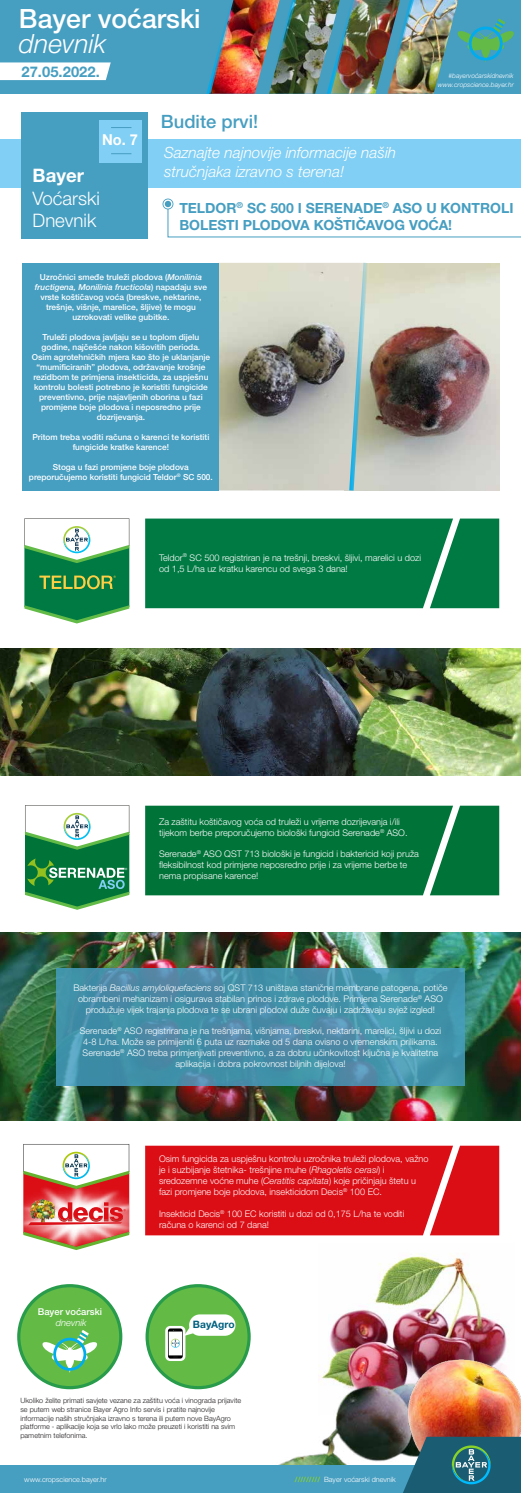
<style>
.page{position:relative;width:521px;height:1493px;background:#fff}
.page>*{position:absolute;margin:0;border:0;box-sizing:border-box;transform-origin:0 0}
.t1{font:500 26.6px "Helvetica Neue LT Pro";color:#fff}
.t2{font:italic 300 26.6px "Helvetica Neue LT Pro";color:#fff}
.t3{font:300 18.64px/22.3px "Helvetica Neue LT Pro";color:#fff}
.t4{font:700 18.64px "Helvetica Neue LT Pro";color:#fff}
.t5{font:500 18.38px "Helvetica Neue LT Pro";color:#469ec1}
.t6{font:italic 300 15.49px/18.6px "Helvetica Neue LT Pro";color:#fff}
.t7{font:700 15.14px "Helvetica Neue LT Pro";color:#fff;scale:.96 1}
.t8{font:700 14.7px "Helvetica Neue LT Pro";letter-spacing:.005em;color:#469ec1}
.t9{font:700 14px/16.8px "Helvetica Neue LTW1 G";color:#469ec1}
.t10{font:700 10.24px "Helvetica Neue LT Pro";color:#00617f}
.t11{font:500 9.36px "Helvetica Neue LT Pro";color:#fff}
.t12{font:italic 300 9.36px "Helvetica Neue LT Pro";color:#fff}
.t13{font:300 9.1px/10.9px "Helvetica Neue LT Pro";color:#fff}
.t14{font:500 8.31px/10px "Helvetica Neue LTW1 G";color:#fff;text-align:center}
.t15{font:300 7.26px/8.7px "Helvetica Neue LT Pro";color:#231f20}
.t16{font:300 7.26px "Helvetica Neue LT Pro";color:#fff}
.t17{font:italic 300 6.65px "Helvetica Neue LT Pro";letter-spacing:.005em;color:#fff}
.s1{font-style:italic}
.s2{font-family:"Helvetica Neue LTW1 G";font-weight:700;font-style:italic;color:#89d329}
</style>
<div class="page">
<img style="left:334px;top:1253px;width:164px;height:71px">
<img style="left:250px;top:1324px;width:257px;height:141px">
<img style="left:403px;top:1355px;width:118px;height:81px">
<img style="left:368px;top:263px;width:131px;height:227px">
<svg style="left:25px;top:805px;width:104px;height:105px"></svg>
<div style="left:0;top:139px;width:521px;height:48px;background:#81cff4"></div>
<img style="left:218px;top:263px;width:131px;height:227px">
<div style="left:0;top:0;width:521px;height:94px;background:#469ec1"></div>
<div style="left:22px;top:263px;width:196px;height:227px;background:#469ec1"></div>
<svg style="left:17px;top:1284px;width:105px;height:105px"></svg>
<div style="left:20px;top:1287px;width:99px;height:99px;background:#63bb46;border-radius:50%"></div>
<svg style="left:145px;top:1284px;width:106px;height:105px"></svg>
<div style="left:149px;top:1287px;width:98px;height:99px;background:#63bb46;border-radius:50%"></div>
<svg style="left:43px;top:1330px;width:54px;height:43px"></svg>
<svg style="left:165px;top:1326px;width:20px;height:35px"></svg>
<svg style="left:168px;top:1328px;width:15px;height:30px"></svg>
<div style="left:169px;top:1331px;width:13px;height:24px;background:#fff"></div>
<div style="left:189px;top:1314px;width:46px;height:21px;background:#fff;border-radius:11px"></div>
<svg style="left:171px;top:1325px;width:22px;height:22px"></svg>
<img style="left:235px;top:0;width:34px;height:94px">
<img style="left:269px;top:0;width:58px;height:94px">
<img style="left:356px;top:0;width:32px;height:94px">
<img style="left:388px;top:0;width:70px;height:94px">
<svg style="left:0;top:62px;width:111px;height:18px;background:#f5fafb"></svg>
<svg style="left:458px;top:18px;width:56px;height:45px"></svg>
<img style="left:206px;top:0;width:29px;height:94px">
<img style="left:327px;top:0;width:29px;height:94px">
<svg style="left:273px;top:0;width:23px;height:70px"></svg>
<img style="left:391px;top:0;width:23px;height:70px">
<div style="left:21px;top:112px;width:127px;height:127px;background:#469ec1"></div>
<div style="left:99px;top:120px;width:42px;height:43px;background:#81cff4"></div>
<svg style="left:111px;top:127px;width:20px;height:1px"></svg>
<svg style="left:111px;top:153px;width:20px;height:1px"></svg>
<svg style="left:162px;top:199px;width:359px;height:39px"></svg>
<div style="left:0;top:1465px;width:521px;height:27px;background:#469ec1"></div>
<svg style="left:403px;top:1436px;width:118px;height:57px;background:#2c6878"></svg>
<div style="left:145px;top:518px;width:354px;height:90px;background:#007a43"></div>
<div style="left:145px;top:806px;width:354px;height:89px;background:#007339"></div>
<div style="left:145px;top:1145px;width:354px;height:90px;background:#db0d15"></div>
<svg style="left:349px;top:263px;width:19px;height:228px;background:#b3c8c2"></svg>
<svg style="left:24px;top:518px;width:105px;height:105px"></svg>
<img style="left:0;top:649px;width:521px;height:126px">
<img style="left:0;top:933px;width:521px;height:187px">
<svg style="left:56px;top:968px;width:409px;height:117px;background:#4690a9"></svg>
<img style="left:23px;top:1144px;width:106px;height:106px">
<h1 class="t1" style="left:19px;top:3px;width:183px">Bayer voćarski</h1>
<h1 class="t2" style="left:19px;top:28px;width:89px">dnevnik</h1>
<h3 class="t8" style="left:21px;top:62px;width:80px">27.05.2022.</h3>
<h3 class="t5" style="left:161px;top:110px;width:99px">Budite prvi!</h3>
<p class="t17" style="left:448px;top:71px;width:66px">#bayervoćarskidnevnik</p>
<p class="t17" style="left:438px;top:80px;width:77px">www.cropscience.bayer.hr</p>
<h3 class="t7" style="left:102px;top:131px;width:39px">No. 7</h3>
<h2 class="t4" style="left:33px;top:164px;width:53px">Bayer</h2>
<h2 class="t3" style="left:33px;top:186px;width:69px">Voćarski<br>Dnevnik</h2>
<h3 class="t6" style="left:164px;top:143px;width:234px">Saznajte najnovije informacije naših stručnjaka izravno s terena!</h3>
<h3 class="t9" style="left:179px;top:199px;width:336px">TELDOR<sup>®</sup> SC 500 I SERENADE<sup>®</sup> ASO U KONTROLI<br>BOLESTI PLODOVA KOŠTIČAVOG VOĆA!</h3>
<p class="t14" style="left:35px;top:272px;width:174px">Uzročnici smeđe truleži plodova (<span class="s1">Monilinia fructigena, Monilinia fructicola</span>) napadaju sve vrste koštičavog voća (breskve, nektarine, trešnje, višnje, marelice, šljive) te mogu uzrokovati velike gubitke.</p>
<p class="t14" style="left:32px;top:332px;width:180px">Truleži plodova javljaju se u toplom dijelu godine, najčešće nakon kišovitih perioda.<br>Osim agrotehničkih mjera kao što je uklanjanje “mumificiranih” plodova, održavanje krošnje rezidbom te primjena insekticida, za uspješnu kontrolu bolesti potrebno je koristiti fungicide preventivno, prije najavljenih oborina u fazi promjene boje plodova i neposredno prije dozrijevanja.</p>
<p class="t14" style="left:33px;top:432px;width:178px">Pritom treba voditi računa o karenci te koristiti fungicide kratke karence!</p>
<p class="t14" style="left:29px;top:461px;width:185px">Stoga u fazi promjene boje plodova preporučujemo koristiti fungicid Teldor<sup>®</sup> SC 500.</p>
<p class="t13" style="left:159px;top:552px;width:264px">Teldor<sup>®</sup> SC 500 registriran je na trešnji, breskvi, šljivi, marelici u dozi od 1,5 L/ha uz kratku karencu od svega 3 dana!</p>
<p class="t13" style="left:159px;top:816px;width:250px">Za zaštitu koštičavog voća od truleži u vrijeme dozrijevanja i/ili tijekom berbe preporučujemo biološki fungicid Serenade<sup>®</sup> ASO.</p>
<p class="t13" style="left:159px;top:848px;width:261px">Serenade<sup>®</sup> ASO QST 713 biološki je fungicid i baktericid koji pruža fleksibilnost kod primjene neposredno prije i za vrijeme berbe te nema propisane karence!</p>
<p class="t13" style="left:73px;top:981px;width:375px;text-align:center">Bakterija <span class="s1">Bacillus amyloliquefaciens</span> soj QST 713 uništava stanične membrane patogena, potiče obrambeni mehanizam i osigurava stabilan prinos i zdrave plodove. Primjena Serenade<sup>®</sup> ASO produžuje vijek trajanja plodova te se ubrani plodovi duže čuvaju i zadržavaju svjež izgled!</p>
<p class="t13" style="left:80px;top:1025px;width:363px;text-align:center">Serenade<sup>®</sup> ASO registrirana je na trešnjama, višnjama, breskvi, nektarini, marelici, šljivi u dozi 4-8 L/ha. Može se primijeniti 6 puta uz razmake od 5 dana ovisno o vremenskim prilikama.<br>Serenade<sup>®</sup> ASO treba primjenjivati preventivno, a za dobru učinkovitost ključna je kvalitetna aplikacija i dobra pokrovnost biljnih dijelova!</p>
<p class="t13" style="left:159px;top:1153px;width:271px">Osim fungicida za uspješnu kontrolu uzročnika truleži plodova, važno je i suzbijanje štetnika- trešnjine muhe (<span class="s1">Rhagoletis cerasi</span>) i sredozemne voćne muhe (<span class="s1">Ceratitis capitata</span>) koje pričinjaju štetu u fazi promjene boje plodova, insekticidom Decis<sup>®</sup> 100 EC.</p>
<p class="t13" style="left:159px;top:1208px;width:247px">Insekticid Decis<sup>®</sup> 100 EC koristiti u dozi od 0,175 L/ha te voditi računa o karenci od 7 dana!</p>
<p class="t11" style="left:38px;top:1305px;width:66px">Bayer voćarski</p>
<p class="t12" style="left:56px;top:1317px;width:32px">dnevnik</p>
<p class="t10" style="left:193px;top:1318px;width:43px">BayAgro</p>
<p class="t15" style="left:20px;top:1396px;width:222px">Ukoliko želite primati savjete vezane za zaštitu voća i vinograda prijavite se putem web stranice Bayer Agro Info servis i pratite najnovije informacije naših stručnjaka izravno s terena ili putem nove BayAgro platforme - aplikacije koja se vrlo lako može preuzeti i koristiti na svim pametnim telefonima.</p>
<p class="t16" style="left:24px;top:1475px;width:84px">www.cropscience.bayer.hr</p>
<p class="t16" style="left:295px;top:1475px;width:102px"><span class="s2">/////////</span> Bayer voćarski dnevnik</p>
</div>
